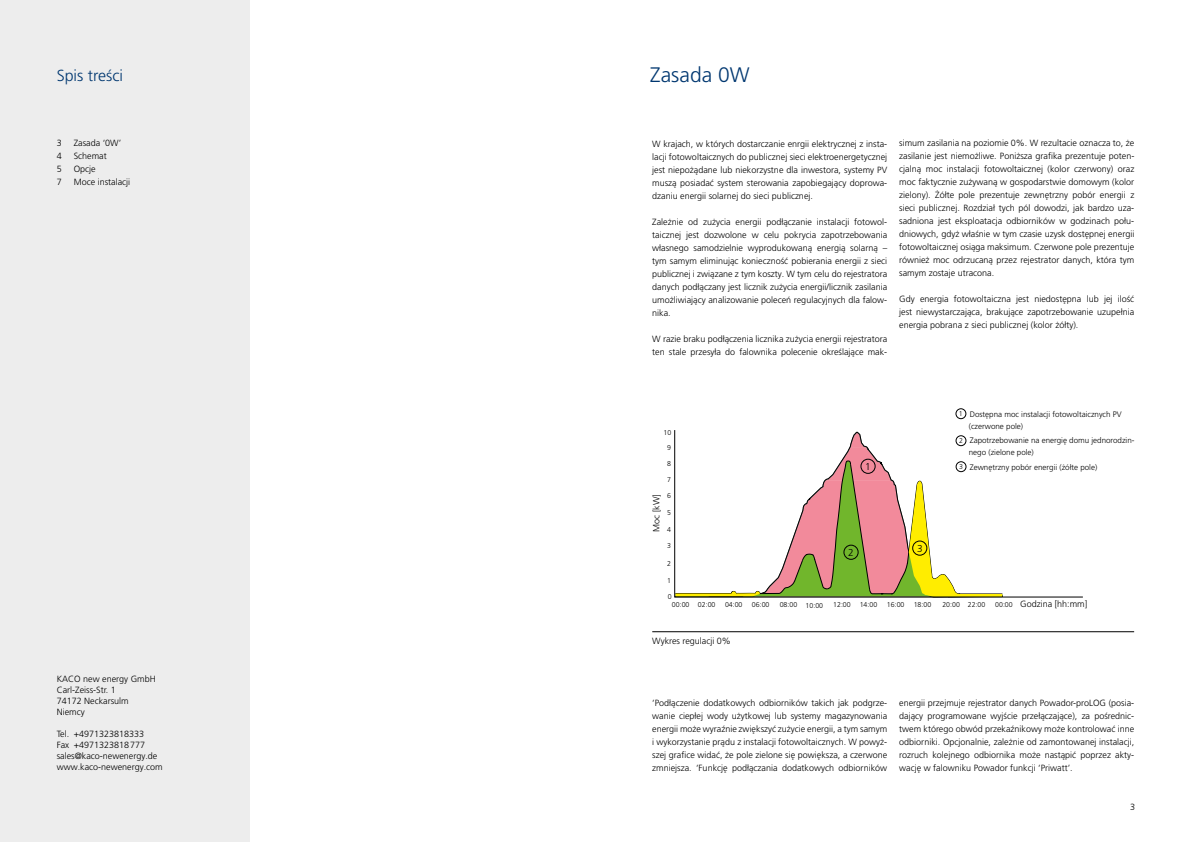
<style>
.page{position:relative;width:1191px;height:842px;background:#fff}
.page>*{position:absolute;margin:0;border:0;box-sizing:border-box;transform-origin:0 0}
.t1{font:300 21px "Frutiger LT Pro";color:#003770}
.t2{font:300 16px "Frutiger LT Pro";color:#003770}
.t3{font:300 10px "Frutiger LT Pro";color:#000}
.t4{font:300 9px/13px "Frutiger LT Pro";color:#000;text-align:justify}
.t5{font:300 8px/12px "Frutiger LT Pro";color:#000}
.t6{font:300 7px "Frutiger LT Pro";color:#000}
</style>
<div class="page">
<div style="left:0;top:0;width:249px;height:842px;background:#ededed"></div>
<svg style="left:675px;top:432px;width:327px;height:165px"></svg>
<div style="left:860px;top:459px;width:15px;height:15px;border:1px solid #000;border-radius:50%"></div>
<div style="left:912px;top:540px;width:15px;height:16px;border:1px solid #000;border-radius:50%"></div>
<div style="left:843px;top:545px;width:15px;height:15px;border:1px solid #000;border-radius:50%"></div>
<hr style="left:652px;top:631px;width:482px;height:1px;background:#000">
<hr style="left:674px;top:597px;width:408px;height:1px;background:#000">
<hr style="left:674px;top:430px;width:1px;height:167px;background:#000">
<div style="left:955px;top:408px;width:11px;height:11px;border:1px solid #000;border-radius:50%"></div>
<div style="left:955px;top:435px;width:11px;height:11px;border:1px solid #000;border-radius:50%"></div>
<div style="left:955px;top:461px;width:11px;height:11px;border:1px solid #000;border-radius:50%"></div>
<h2 class="t2" style="left:57px;top:67px;width:68px">Spis treści</h2>
<p class="t4" style="left:57px;top:137px;width:7px">3</p>
<p class="t4" style="left:74px;top:137px;width:49px">Zasada ‘0W’</p>
<p class="t4" style="left:57px;top:150px;width:7px">4</p>
<p class="t4" style="left:74px;top:150px;width:34px">Schemat</p>
<p class="t4" style="left:57px;top:163px;width:7px">5</p>
<p class="t4" style="left:74px;top:163px;width:23px">Opcje</p>
<p class="t4" style="left:57px;top:176px;width:7px">7</p>
<p class="t4" style="left:74px;top:176px;width:58px">Moce instalacji</p>
<p class="t4" style="left:57px;top:673px;width:101px;line-height:11px;text-align:left">KACO new energy GmbH<br>Carl-Zeiss-Str. 1<br>74172 Neckarsulm<br>Niemcy</p>
<p class="t4" style="left:57px;top:728px;width:108px;line-height:11px;text-align:left">Tel. +4971323818333<br>Fax +4971323818777 sales@kaco-newenergy.de www.kaco-newenergy.com</p>
<h1 class="t1" style="left:650px;top:62px;width:101px">Zasada 0W</h1>
<p class="t4" style="left:652px;top:137px;width:236px">W krajach, w których dostarczanie enrgii elektrycznej z insta&shy;lacji fotowoltaicznych do publicznej sieci elektroenergetycznej jest niepożądane lub niekorzystne dla inwestora, systemy PV muszą posiadać system sterowania zapobiegający doprowa&shy;dzaniu energii solarnej do sieci publicznej.</p>
<p class="t4" style="left:652px;top:215px;width:236px">Zależnie od zużycia energii podłączanie instalacji fotowol&shy;taicznej jest dozwolone w celu pokrycia zapotrzebowania własnego samodzielnie wyprodukowaną energią solarną – tym samym eliminując konieczność pobierania energii z sieci publicznej i związane z tym koszty. W tym celu do rejestratora danych podłączany jest licznik zużycia energii/licznik zasilania umożliwiający analizowanie poleceń regulacyjnych dla falow&shy;nika.</p>
<p class="t4" style="left:652px;top:332px;width:236px">W razie braku podłączenia licznika zużycia energii rejestratora ten stale przesyła do falownika polecenie określające mak-</p>
<p class="t4" style="left:899px;top:137px;width:236px">simum zasilania na poziomie 0%. W rezultacie oznacza to, że zasilanie jest niemożliwe. Poniższa grafika prezentuje poten&shy;cjalną moc instalacji fotowoltaicznej (kolor czerwony) oraz moc faktycznie zużywaną w gospodarstwie domowym (kolor zielony). Żółte pole prezentuje zewnętrzny pobór energii z sieci publicznej. Rozdział tych pól dowodzi, jak bardzo uza&shy;sadniona jest eksploatacja odbiorników w godzinach połu&shy;dniowych, gdyż właśnie w tym czasie uzysk dostępnej energii fotowoltaicznej osiąga maksimum. Czerwone pole prezentuje również moc odrzucaną przez rejestrator danych, która tym samym zostaje utracona.</p>
<p class="t4" style="left:899px;top:293px;width:236px">Gdy energia fotowoltaiczna jest niedostępna lub jej ilość jest niewystarczająca, brakujące zapotrzebowanie uzupełnia energia pobrana z sieci publicznej (kolor żółty).</p>
<p class="t6" style="left:663px;top:429px;width:9px">10</p>
<p class="t6" style="left:667px;top:444px;width:5px">9</p>
<p class="t6" style="left:667px;top:459px;width:5px">8</p>
<p class="t6" style="left:667px;top:476px;width:5px">7</p>
<p class="t6" style="left:667px;top:492px;width:5px">6</p>
<p class="t4" style="left:650px;top:532px;width:39px;rotate:-90deg">Moc [kW]</p>
<p class="t6" style="left:667px;top:508px;width:5px">5</p>
<p class="t6" style="left:667px;top:525px;width:5px">4</p>
<p class="t6" style="left:667px;top:542px;width:5px">3</p>
<p class="t6" style="left:667px;top:559px;width:5px">2</p>
<p class="t6" style="left:667px;top:576px;width:5px">1</p>
<p class="t3" style="left:865px;top:460px;width:7px">1</p>
<p class="t3" style="left:848px;top:546px;width:7px">2</p>
<p class="t3" style="left:917px;top:542px;width:7px">3</p>
<p class="t5" style="left:969px;top:408px;width:154px">Dostępna moc instalacji fotowoltaicznych PV (czerwone pole)</p>
<p class="t5" style="left:969px;top:435px;width:167px">Zapotrzebowanie na energię domu jednorodzin&shy;nego (zielone pole)</p>
<p class="t5" style="left:969px;top:461px;width:129px">Zewnętrzny pobór energii (żółte pole)</p>
<p class="t6" style="left:959px;top:410px;width:5px">1</p>
<p class="t6" style="left:959px;top:437px;width:5px">2</p>
<p class="t6" style="left:959px;top:463px;width:5px">3</p>
<p class="t6" style="left:668px;top:593px;width:5px">0</p>
<p class="t6" style="left:672px;top:600px;width:45px">00:00 02:00</p>
<p class="t6" style="left:725px;top:601px;width:19px">04:00</p>
<p class="t6" style="left:752px;top:601px;width:19px">06:00</p>
<p class="t6" style="left:779px;top:601px;width:45px">08:00 10:00</p>
<p class="t6" style="left:833px;top:601px;width:19px">12:00</p>
<p class="t6" style="left:859px;top:601px;width:19px">14:00</p>
<p class="t6" style="left:887px;top:601px;width:19px">16:00</p>
<p class="t6" style="left:913px;top:601px;width:19px">18:00</p>
<p class="t6" style="left:942px;top:601px;width:44px">20:00 22:00</p>
<p class="t6" style="left:995px;top:601px;width:19px">00:00</p>
<p class="t4" style="left:1020px;top:597px;width:69px">Godzina [hh:mm]</p>
<p class="t4" style="left:652px;top:634px;width:80px">Wykres regulacji 0%</p>
<p class="t4" style="left:652px;top:696px;width:236px">‘Podłączenie dodatkowych odbiorników takich jak podgrze&shy;wanie ciepłej wody użytkowej lub systemy magazynowania energii może wyraźnie zwiększyć zużycie energii, a tym samym i wykorzystanie prądu z instalacji fotowoltaicznych. W powyż&shy;szej grafice widać, że pole zielone się powiększa, a czerwone zmniejsza. ‘Funkcję podłączania dodatkowych odbiorników</p>
<p class="t4" style="left:899px;top:696px;width:236px">energii przejmuje rejestrator danych Powador-proLOG (posia&shy;dający programowane wyjście przełączające), za pośrednic&shy;twem którego obwód przekaźnikowy może kontrolować inne odbiorniki. Opcjonalnie, zależnie od zamontowanej instalacji, rozruch kolejnego odbiornika może nastąpić poprzez akty&shy;wację w falowniku Powador funkcji ‘Priwatt’.</p>
<p class="t4" style="left:1130px;top:800px;width:7px">3</p>
</div>
